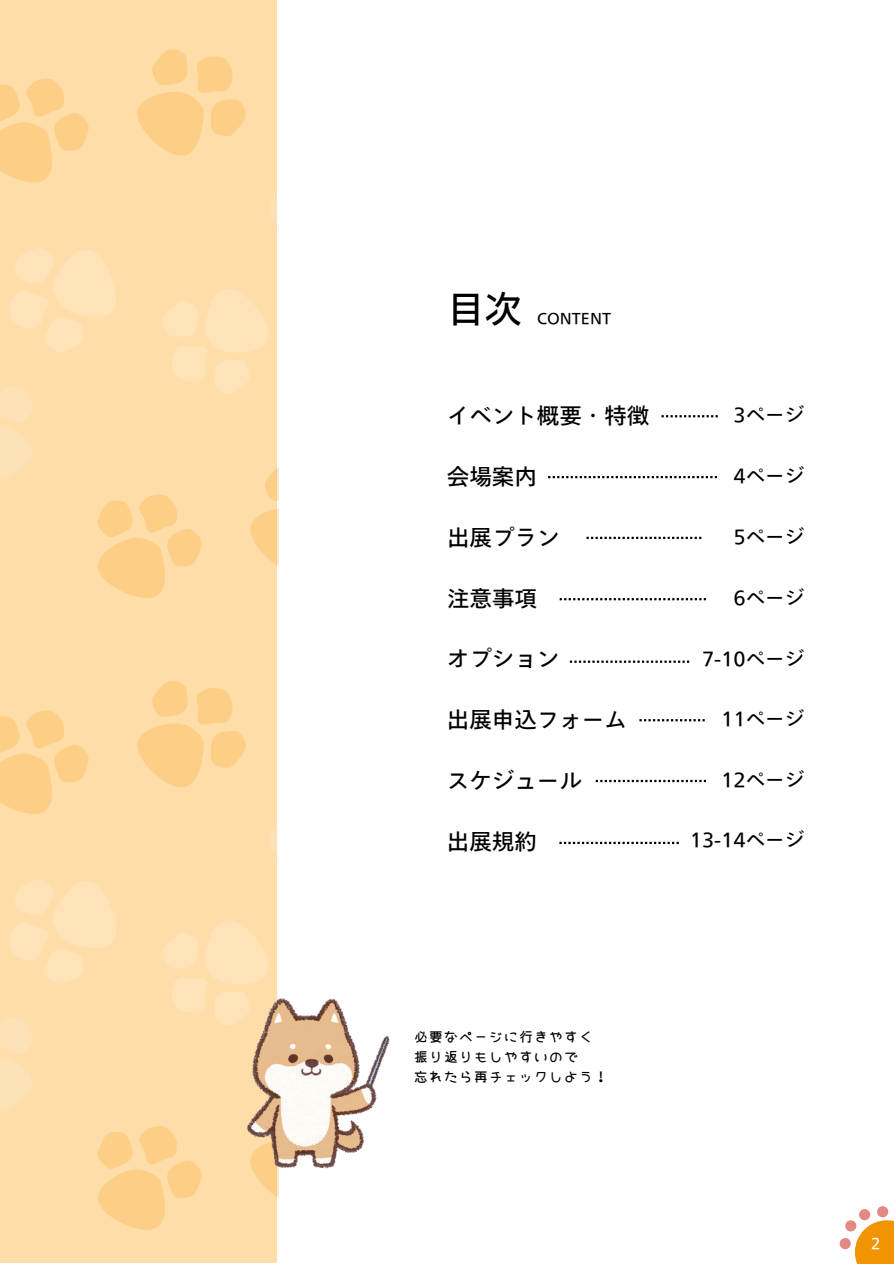
<style>
.page{position:relative;width:894px;height:1264px;background:#fff}
.page>*{position:absolute;margin:0;border:0;box-sizing:border-box;transform-origin:0 0}
.t1{font:37.5px "Tazugane Gothic Std N";color:#000}
.t2{font:22.5px "Tazugane Gothic Std N";color:#000}
.t3{font:19.5px "Tazugane Gothic Std N";color:#000}
.t4{font:15px "Chibisuke Font TTF";color:#000}
.t5{font:15px "Tazugane Gothic Std N";color:#000}
.t6{font:15px "Tazugane Gothic Std N";color:#fff}
</style>
<div class="page">
<div style="left:0;top:0;width:276px;height:1262px;background:#ffdda8"></div>
<svg style="left:269px;top:777px;width:8px;height:109px"></svg>
<svg style="left:269px;top:146px;width:8px;height:109px"></svg>
<svg style="left:137px;top:49px;width:109px;height:107px"></svg>
<svg style="left:0;top:79px;width:89px;height:104px"></svg>
<svg style="left:0;top:386px;width:32px;height:94px"></svg>
<svg style="left:137px;top:681px;width:109px;height:107px"></svg>
<svg style="left:0;top:710px;width:89px;height:104px"></svg>
<svg style="left:10px;top:248px;width:106px;height:104px"></svg>
<svg style="left:163px;top:289px;width:106px;height:105px"></svg>
<svg style="left:250px;top:465px;width:29px;height:108px"></svg>
<svg style="left:97px;top:494px;width:105px;height:104px"></svg>
<svg style="left:0;top:1018px;width:32px;height:93px"></svg>
<svg style="left:10px;top:880px;width:106px;height:103px"></svg>
<svg style="left:163px;top:920px;width:106px;height:105px"></svg>
<svg style="left:250px;top:1174px;width:29px;height:89px"></svg>
<svg style="left:97px;top:1126px;width:105px;height:104px"></svg>
<svg style="left:586px;top:537px;width:115px;height:2px"></svg>
<svg style="left:548px;top:415px;width:169px;height:64px"></svg>
<svg style="left:595px;top:719px;width:112px;height:64px"></svg>
<img style="left:234px;top:989px;width:156px;height:185px">
<div style="left:854px;top:1220px;width:39px;height:43px;background:#f29401"></div>
<div style="left:839px;top:1237px;width:11px;height:12px;background:#e48981;border-radius:50%"></div>
<div style="left:845px;top:1220px;width:11px;height:11px;background:#e48981;border-radius:50%"></div>
<svg style="left:858px;top:1208px;width:12px;height:12px"></svg>
<div style="left:876px;top:1206px;width:12px;height:11px;background:#e48981;border-radius:50%"></div>
<svg style="left:559px;top:598px;width:146px;height:65px"></svg>
<svg style="left:559px;top:841px;width:119px;height:3px"></svg>
<p class="t1" style="left:447px;top:290px;width:76px">目次</p>
<h3 class="t5" style="left:537px;top:310px;width:75px">CONTENT</h3>
<p class="t2" style="left:446px;top:404px;width:204px">イベント概要・特徴</p>
<h1 class="t3" style="left:733px;top:405px;width:72px">3ページ</h1>
<h4 class="t3" style="left:733px;top:465px;width:72px">4ページ</h4>
<h2 class="t2" style="left:446px;top:465px;width:91px">会場案内</h2>
<p class="t2" style="left:447px;top:526px;width:114px">出展プラン</p>
<h2 class="t3" style="left:733px;top:526px;width:72px">5ページ</h2>
<h2 class="t2" style="left:447px;top:587px;width:91px">注意事項</h2>
<p class="t3" style="left:733px;top:587px;width:72px">6ページ</p>
<h3 class="t2" style="left:446px;top:647px;width:114px">オプション</h3>
<h3 class="t3" style="left:701px;top:649px;width:104px">7-10ページ</h3>
<h2 class="t2" style="left:446px;top:708px;width:181px">出展申込フォーム</h2>
<h2 class="t3" style="left:721px;top:708px;width:84px">11ページ</h2>
<h3 class="t2" style="left:446px;top:769px;width:136px">スケジュール</h3>
<p class="t3" style="left:721px;top:769px;width:84px">12ページ</p>
<p class="t2" style="left:446px;top:829px;width:91px">出展規約</p>
<h3 class="t3" style="left:689px;top:830px;width:116px">13-14ページ</h3>
<h2 class="t4" style="left:413px;top:1026px;width:181px">必要なページに行きやすく</h2>
<p class="t4" style="left:413px;top:1046px;width:166px">振り返りもしやすいので</p>
<h3 class="t4" style="left:413px;top:1067px;width:196px">忘れたら再チェックしよう！</h3>
<h2 class="t6" style="left:867px;top:1235px;width:16px">２</h2>
</div>
